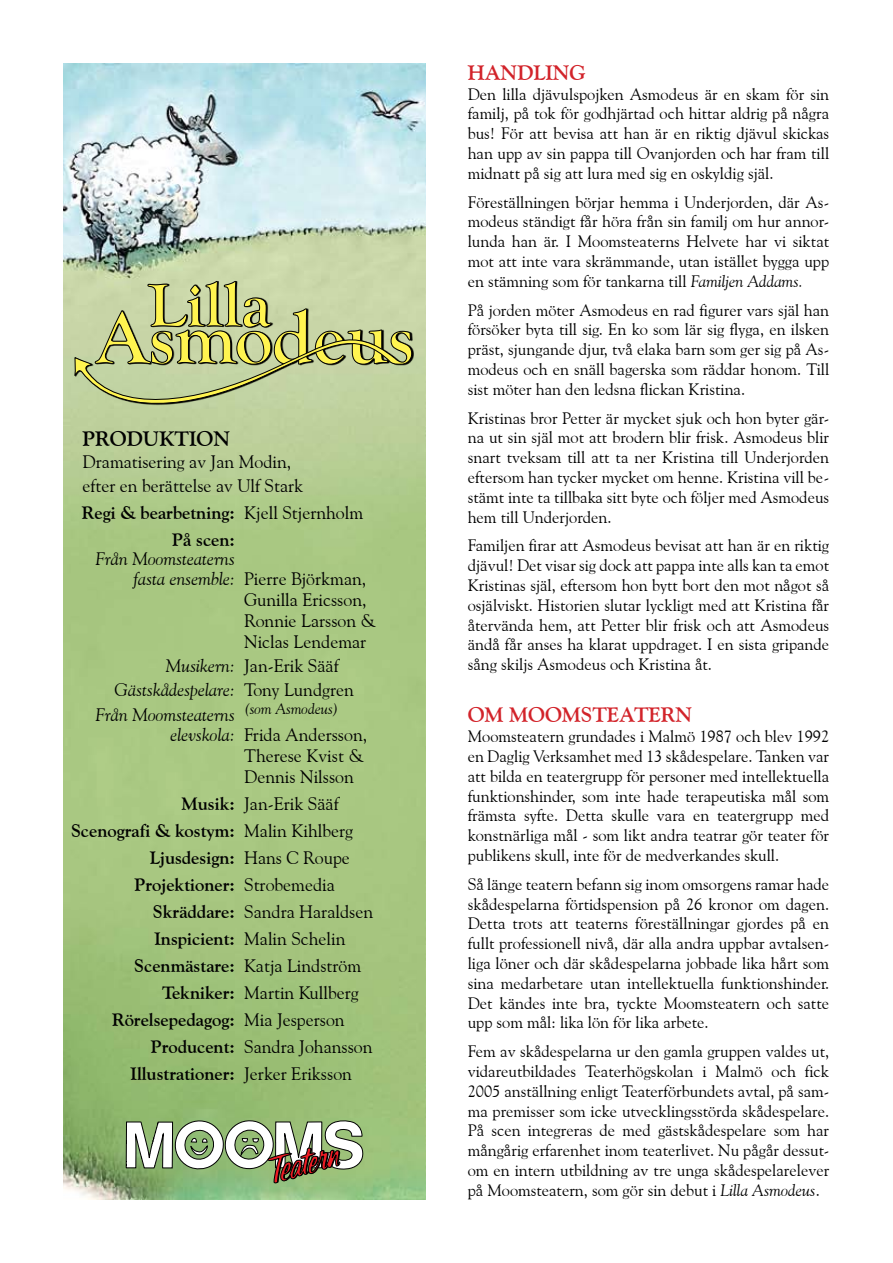
<style>
.page{position:relative;width:893px;height:1263px;background:#fff}
.page>*{position:absolute;margin:0;border:0;box-sizing:border-box;transform-origin:0 0}
.t1{font:700 21px "Goudy Old Style BT";color:#d2232a}
.t2{font:700 21px "Goudy Old Style BT";color:#000}
.t3{font:18px/27px "Goudy Old Style BT";color:#000}
.t4{font:700 18px/27px "Goudy Old Style BT";color:#000;text-align:right}
.t5{font:italic 18px/24.8px "Goudy Old Style BT";color:#000;text-align:right}
.t6{font:16.5px/19.8px "Goudy Old Style BT";color:#000;text-align:justify}
.t7{font:italic 15px "Goudy Old Style BT";color:#000}
.s1{font-style:italic}
</style>
<div class="page">
<img style="left:64px;top:64px;width:361px;height:1135px">
<svg style="left:126px;top:1110px;width:237px;height:73px"></svg>
<svg style="left:75px;top:281px;width:351px;height:169px;background:#bdcf9b"></svg>
<svg style="left:74px;top:281px;width:338px;height:135px;background:#bac58b"></svg>
<p class="t2" style="left:83px;top:426px;width:149px">PRODUKTION</p>
<p class="t3" style="left:83px;top:449px;width:222px;line-height:24px">Dramatisering av Jan Modin, efter en berättelse av Ulf Stark</p>
<p class="t3" style="left:244px;top:499px;width:120px">Kjell Stjernholm</p>
<p class="t4" style="left:82px;top:499px;width:155px">Regi &amp; bearbetning:<br>På scen:</p>
<p class="t5" style="left:95px;top:549px;width:141px;line-height:19.5px">Från Moomsteaterns fasta ensemble:</p>
<p class="t3" style="left:244px;top:568px;width:133px;line-height:21px">Pierre Björkman,<br>Gunilla Ericsson,<br>Ronnie Larsson &amp;<br>Niclas Lendemar</p>
<p class="t3" style="left:244px;top:653px;width:111px;line-height:24px">Jan-Erik Sääf<br>Tony Lundgren</p>
<p class="t7" style="left:244px;top:700px;width:96px">(som Asmodeus)</p>
<p class="t3" style="left:244px;top:724px;width:125px;line-height:21px">Frida Andersson,<br>Therese Kvist &amp;<br>Dennis Nilsson</p>
<p class="t3" style="left:244px;top:790px;width:130px">Jan-Erik Sääf<br>Malin Kihlberg<br>Hans C Roupe<br>Strobemedia<br>Sandra Haraldsen<br>Malin Schelin<br>Katja Lindström<br>Martin Kullberg<br>Mia Jesperson<br>Sandra Johansson<br>Jerker Eriksson</p>
<p class="t5" style="left:95px;top:653px;width:141px">Musikern:<br>Gästskådespelare:<br>Från Moomsteaterns</p>
<p class="t5" style="left:171px;top:722px;width:66px">elevskola:</p>
<p class="t4" style="left:71px;top:790px;width:165px">Musik:<br>Scenografi &amp; kostym:<br>Ljusdesign:<br>Projektioner:<br>Skräddare:<br>Inspicient:<br>Scenmästare:<br>Tekniker:<br>Rörelsepedagog:<br>Producent:<br>Illustrationer:</p>
<p class="t1" style="left:468px;top:60px;width:119px">HANDLING</p>
<p class="t6" style="left:468px;top:84px;width:363px">Den lilla djävulspojken Asmodeus är en skam för sin familj, på tok för godhjärtad och hittar aldrig på några bus! För att bevisa att han är en riktig djävul skickas han upp av sin pappa till Ovanjorden och har fram till midnatt på sig att lura med sig en oskyldig själ.</p>
<p class="t6" style="left:468px;top:192px;width:363px">Föreställningen börjar hemma i Underjorden, där As&shy;modeus ständigt får höra från sin familj om hur annor&shy;lunda han är. I Moomsteaterns Helvete har vi siktat mot att inte vara skrämmande, utan istället bygga upp en stämning som för tankarna till <span class="s1">Familjen Addams.</span></p>
<p class="t6" style="left:468px;top:300px;width:363px">På jorden möter Asmodeus en rad figurer vars själ han försöker byta till sig. En ko som lär sig flyga, en ilsken präst, sjungande djur, två elaka barn som ger sig på As&shy;modeus och en snäll bagerska som räddar honom. Till sist möter han den ledsna flickan Kristina.</p>
<p class="t6" style="left:468px;top:408px;width:363px">Kristinas bror Petter är mycket sjuk och hon byter gär&shy;na ut sin själ mot att brodern blir frisk. Asmodeus blir snart tveksam till att ta ner Kristina till Underjorden eftersom han tycker mycket om henne. Kristina vill be&shy;stämt inte ta tillbaka sitt byte och följer med Asmodeus hem till Underjorden.</p>
<p class="t6" style="left:468px;top:535px;width:363px">Familjen firar att Asmodeus bevisat att han är en riktig djävul! Det visar sig dock att pappa inte alls kan ta emot Kristinas själ, eftersom hon bytt bort den mot något så osjälviskt. Historien slutar lyckligt med att Kristina får återvända hem, att Petter blir frisk och att Asmodeus ändå får anses ha klarat uppdraget. I en sista gripande sång skiljs Asmodeus och Kristina åt.</p>
<p class="t1" style="left:468px;top:702px;width:226px">OM MOOMSTEATERN</p>
<p class="t6" style="left:468px;top:726px;width:363px">Moomsteatern grundades i Malmö 1987 och blev 1992 en Daglig Verksamhet med 13 skådespelare. Tanken var att bilda en teatergrupp för personer med intellektuella funktionshinder, som inte hade terapeutiska mål som främsta syfte. Detta skulle vara en teatergrupp med konstnärliga mål - som likt andra teatrar gör teater för publikens skull, inte för de medverkandes skull.</p>
<p class="t6" style="left:468px;top:874px;width:363px">Så länge teatern befann sig inom omsorgens ramar hade skådespelarna förtidspension på 26 kronor om dagen.<br>Detta trots att teaterns föreställningar gjordes på en fullt professionell nivå, där alla andra uppbar avtalsen&shy;liga löner och där skådespelarna jobbade lika hårt som sina medarbetare utan intellektuella funktionshinder.<br>Det kändes inte bra, tyckte Moomsteatern och satte upp som mål: lika lön för lika arbete.</p>
<p class="t6" style="left:468px;top:1041px;width:363px">Fem av skådespelarna ur den gamla gruppen valdes ut, vidareutbildades Teaterhögskolan i Malmö och fick 2005 anställning enligt Teaterförbundets avtal, på sam&shy;ma premisser som icke utvecklingsstörda skådespelare.<br>På scen integreras de med gästskådespelare som har mångårig erfarenhet inom teaterlivet. Nu pågår dessut&shy;om en intern utbildning av tre unga skådespelarelever på Moomsteatern, som gör sin debut i <span class="s1">Lilla Asmodeus</span>.</p>
</div>
